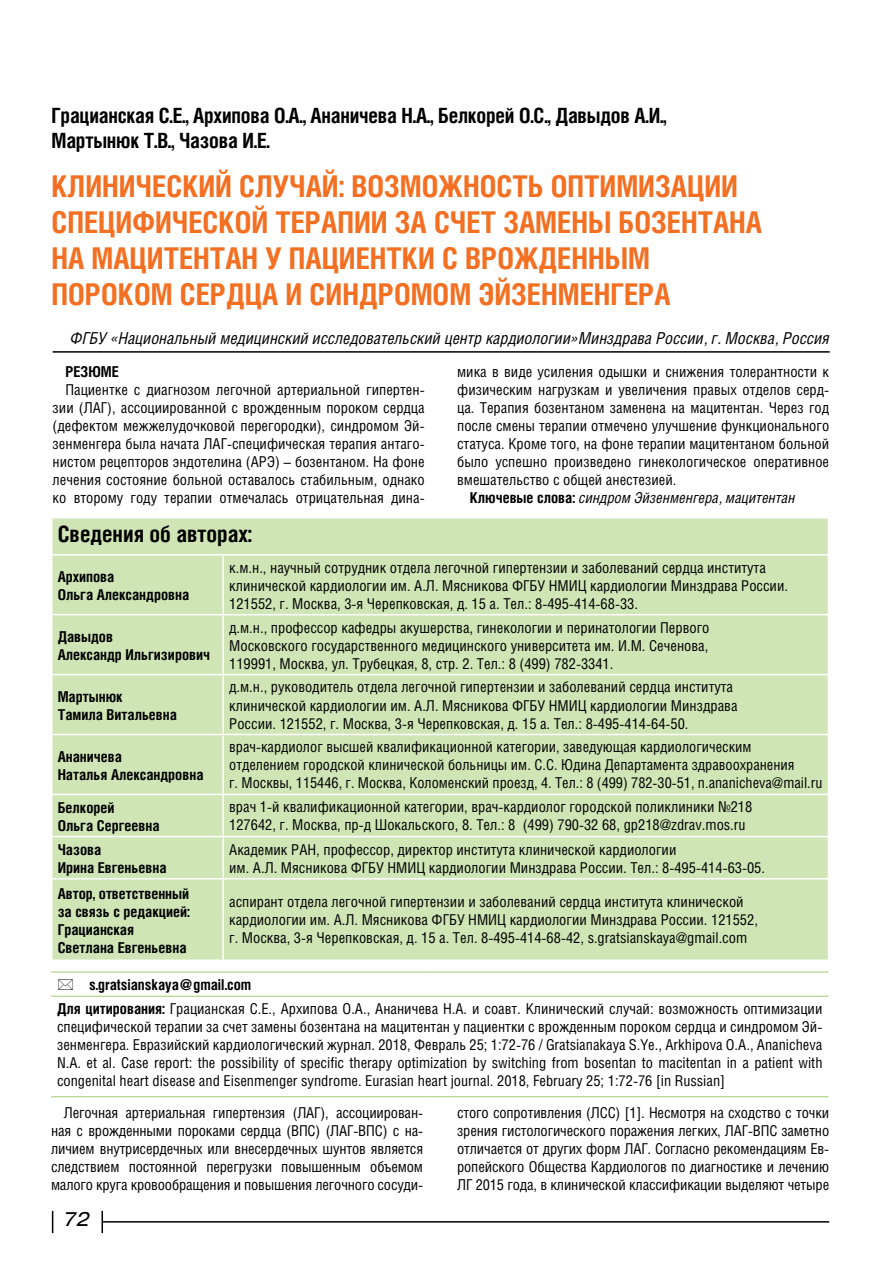
<style>
.page{position:relative;width:893px;height:1263px;background:#fff}
.page>*{position:absolute;margin:0;border:0;box-sizing:border-box;transform-origin:0 0}
.t1{font:700 30px/36px "Helios Cond";color:#f36f21}
.t2{font:700 22.5px "Helios Cond";color:#000}
.t3{font:700 21px/25.2px "Helios Cond";letter-spacing:-.01em;color:#000}
.t4{font:italic 19.5px "Helios Ext";color:#000}
.t5{font:italic 16.5px "Helios Cond";color:#000}
.t6{font:15px/18px "Helios Cond";color:#000}
.t7{font:700 15px/18px "Helios Cond";color:#000}
.t8{font:italic 15px "Helios Cond";color:#000}
.s1{font-weight:700;font-style:normal}
.s2{font-weight:700}
</style>
<div class="page">
<hr style="left:103px;top:1221px;width:726px;height:1px;background:#000">
<svg style="left:102px;top:1211px;width:1px;height:22px"></svg>
<svg style="left:52px;top:1211px;width:1px;height:22px"></svg>
<hr style="left:53px;top:351px;width:777px;height:2px;background:#000">
<div style="left:52px;top:518px;width:776px;height:441px;background:#cfe5b5"></div>
<hr style="left:51px;top:554px;width:172px;height:1px;background:#fff">
<hr style="left:51px;top:614px;width:172px;height:1px;background:#fff">
<hr style="left:51px;top:674px;width:172px;height:1px;background:#fff">
<hr style="left:51px;top:734px;width:172px;height:1px;background:#fff">
<hr style="left:51px;top:794px;width:172px;height:1px;background:#fff">
<hr style="left:51px;top:836px;width:172px;height:1px;background:#fff">
<hr style="left:51px;top:878px;width:172px;height:1px;background:#fff">
<hr style="left:223px;top:554px;width:606px;height:1px;background:#fff">
<hr style="left:222px;top:555px;width:2px;height:59px;background:#fff">
<hr style="left:223px;top:614px;width:606px;height:1px;background:#fff">
<hr style="left:222px;top:615px;width:2px;height:59px;background:#fff">
<hr style="left:223px;top:674px;width:606px;height:1px;background:#fff">
<hr style="left:222px;top:675px;width:2px;height:59px;background:#fff">
<hr style="left:223px;top:734px;width:606px;height:1px;background:#fff">
<hr style="left:222px;top:735px;width:2px;height:59px;background:#fff">
<hr style="left:223px;top:794px;width:606px;height:1px;background:#fff">
<hr style="left:222px;top:795px;width:2px;height:41px;background:#fff">
<hr style="left:223px;top:836px;width:606px;height:1px;background:#fff">
<hr style="left:222px;top:837px;width:2px;height:41px;background:#fff">
<hr style="left:223px;top:878px;width:606px;height:1px;background:#fff">
<hr style="left:222px;top:879px;width:2px;height:80px;background:#fff">
<hr style="left:51px;top:972px;width:374px;height:1px;background:#9dce6c">
<hr style="left:425px;top:972px;width:32px;height:1px;background:#9dce6c">
<hr style="left:457px;top:972px;width:371px;height:1px;background:#9dce6c">
<hr style="left:51px;top:996px;width:374px;height:1px;background:#9dce6c">
<hr style="left:425px;top:996px;width:32px;height:1px;background:#9dce6c">
<hr style="left:457px;top:996px;width:371px;height:1px;background:#9dce6c">
<hr style="left:51px;top:1096px;width:374px;height:1px;background:#9dce6c">
<hr style="left:425px;top:1096px;width:32px;height:1px;background:#9dce6c">
<hr style="left:457px;top:1096px;width:371px;height:1px;background:#9dce6c">
<h3 class="t3" style="left:52px;top:102px;width:617px">Грацианская С.Е., Архипова О.А., Ананичева Н.А., Белкорей О.С., Давыдов А.И.,<br>Мартынюк Т.В., Чазова И.Е.</h3>
<h1 class="t1" style="left:52px;top:167px;width:712px">КЛИНИЧЕСКИЙ СЛУЧАЙ: ВОЗМОЖНОСТЬ ОПТИМИЗАЦИИ СПЕЦИФИЧЕСКОЙ ТЕРАПИИ ЗА СЧЕТ ЗАМЕНЫ БОЗЕНТАНА НА МАЦИТЕНТАН У ПАЦИЕНТКИ С ВРОЖДЕННЫМ ПОРОКОМ СЕРДЦА И СИНДРОМОМ ЭЙЗЕНМЕНГЕРА</h1>
<p class="t5" style="left:70px;top:328px;width:761px">ФГБУ «Национальный медицинский исследовательский центр кардиологии»Минздрава России, г. Москва, Россия</p>
<p class="t7" style="left:65px;top:362px;width:55px">РЕЗЮМЕ</p>
<p class="t6" style="left:53px;top:381px;width:374px;text-align:justify;text-indent:13px">Пациентке с диагнозом легочной артериальной гипертен&shy;зии (ЛАГ), ассоциированной с врожденным пороком сердца (дефектом межжелудочковой перегородки), синдромом Эй&shy;зенменгера была начата ЛАГ-специфическая терапия антаго&shy;нистом рецепторов эндотелина (АРЭ) – бозентаном. На фоне лечения состояние больной оставалось стабильным, однако ко второму году терапии отмечалась отрицательная дина-</p>
<p class="t6" style="left:457px;top:362px;width:374px">мика в виде усиления одышки и снижения толерантности к</p>
<p class="t6" style="left:457px;top:380px;width:374px">физическим нагрузкам и увеличения правых отделов серд-</p>
<p class="t6" style="left:457px;top:398px;width:374px">ца. Терапия бозентаном заменена на мацитентан. Через год</p>
<p class="t6" style="left:457px;top:416px;width:374px">после смены терапии отмечено улучшение функционального</p>
<p class="t6" style="left:457px;top:434px;width:374px">статуса. Кроме того, на фоне терапии мацитентаном больной</p>
<p class="t6" style="left:457px;top:452px;width:374px">было успешно произведено гинекологическое оперативное</p>
<p class="t6" style="left:457px;top:470px;width:221px">вмешательство с общей анестезией.</p>
<p class="t8" style="left:470px;top:489px;width:327px"><span class="s1">Ключевые слова:</span> синдром Эйзенменгера, мацитентан</p>
<h2 class="t2" style="left:58px;top:520px;width:196px">Сведения об авторах:</h2>
<p class="t7" style="left:58px;top:567px;width:133px">Архипова<br>Ольга Александровна</p>
<p class="t6" style="left:229px;top:558px;width:560px">к.м.н., научный сотрудник отдела легочной гипертензии и заболеваний сердца института клинической кардиологии им. А.Л. Мясникова ФГБУ НМИЦ кардиологии Минздрава России.<br>121552, г. Москва, 3-я Черепковская, д. 15 а. Тел.: 8-495-414-68-33.</p>
<p class="t7" style="left:58px;top:627px;width:154px">Давыдов<br>Александр Ильгизирович</p>
<p class="t6" style="left:229px;top:618px;width:482px;text-align:justify">д.м.н., профессор кафедры акушерства, гинекологии и перинатологии Первого Московского государственного медицинского университета им. И.М. Сеченова, 119991, Москва, ул. Трубецкая, 8, стр. 2. Тел.: 8 (499) 782-3341.</p>
<p class="t7" style="left:58px;top:687px;width:121px">Мартынюк<br>Тамила Витальевна</p>
<p class="t6" style="left:229px;top:678px;width:510px">д.м.н., руководитель отдела легочной гипертензии и заболеваний сердца института клинической кардиологии им. А.Л. Мясникова ФГБУ НМИЦ кардиологии Минздрава<br>России. 121552, г. Москва, 3-я Черепковская, д. 15 а. Тел.: 8-495-414-64-50.</p>
<p class="t7" style="left:58px;top:747px;width:147px">Ананичева<br>Наталья Александровна</p>
<p class="t6" style="left:229px;top:738px;width:595px">врач-кардиолог высшей квалификационной категории, заведующая кардиологическим отделением городской клинической больницы им. С.С. Юдина Департамента здравоохранения<br>г. Москвы, 115446, г. Москва, Коломенский проезд, 4. Тел.: 8 (499) 782-30-51, n.ananicheva@mail.ru</p>
<p class="t7" style="left:58px;top:798px;width:103px">Белкорей<br>Ольга Сергеевна</p>
<p class="t6" style="left:229px;top:798px;width:525px">врач 1-й квалификационной категории, врач-кардиолог городской поликлиники №218<br>127642, г. Москва, пр-д Шокальского, 8. Тел.: 8 (499) 790-32 68, gp218@zdrav.mos.ru</p>
<p class="t7" style="left:58px;top:840px;width:110px">Чазова<br>Ирина Евгеньевна</p>
<p class="t6" style="left:229px;top:840px;width:537px">Академик РАН, профессор, директор института клинической кардиологии<br>им. А.Л. Мясникова ФГБУ НМИЦ кардиологии Минздрава России. Тел.: 8-495-414-63-05.</p>
<p class="t7" style="left:58px;top:884px;width:134px">Автор, ответственный за связь с редакцией:<br>Грацианская<br>Светлана Евгеньевна</p>
<p class="t6" style="left:229px;top:893px;width:530px">аспирант отдела легочной гипертензии и заболеваний сердца института клинической кардиологии им. А.Л. Мясникова ФГБУ НМИЦ кардиологии Минздрава России. 121552, г. Москва, 3-я Черепковская, д. 15 а. Тел. 8-495-414-68-42, s.gratsianskaya@gmail.com</p>
<p class="t6" style="left:57px;top:972px;width:767px;line-height:24.2px;text-indent:32px"><span class="s2">s.gratsianskaya@gmail.com<br>Для цитирования:</span> Грацианская С.Е., Архипова О.А., Ананичева Н.А. и соавт. Клинический случай: возможность оптимизации</p>
<p class="t6" style="left:57px;top:1018px;width:767px;text-align:justify">специфической терапии за счет замены бозентана на мацитентан у пациентки с врожденным пороком сердца и синдромом Эй&shy;зенменгера. Евразийский кардиологический журнал. 2018, Февраль 25; 1:72-76 / Gratsianakaya S.Ye., Arkhipova O.A., Ananicheva N.A. et al. Case report: the possibility of specific therapy optimization by switching from bosentan to macitentan in a patient with congenital heart disease and Eisenmenger syndrome. Eurasian heart journal. 2018, February 25; 1:72-76 [in Russian]</p>
<p class="t6" style="left:51px;top:1103px;width:374px;text-align:justify;text-indent:13px">Легочная артериальная гипертензия (ЛАГ), ассоциирован&shy;ная с врожденными пороками сердца (ВПС) (ЛАГ-ВПС) с на&shy;личием внутрисердечных или внесердечных шунтов является следствием постоянной перегрузки повышенным объемом малого круга кровообращения и повышения легочного сосуди-</p>
<p class="t6" style="left:457px;top:1103px;width:374px;text-align:justify">стого сопротивления (ЛСС) [1]. Несмотря на сходство с точки зрения гистологического поражения легких, ЛАГ-ВПС заметно отличается от других форм ЛАГ. Согласно рекомендациям Ев&shy;ропейского Общества Кардиологов по диагностике и лечению ЛГ 2015 года, в клинической классификации выделяют четыре</p>
<h3 class="t4" style="left:64px;top:1207px;width:28px">72</h3>
</div>
